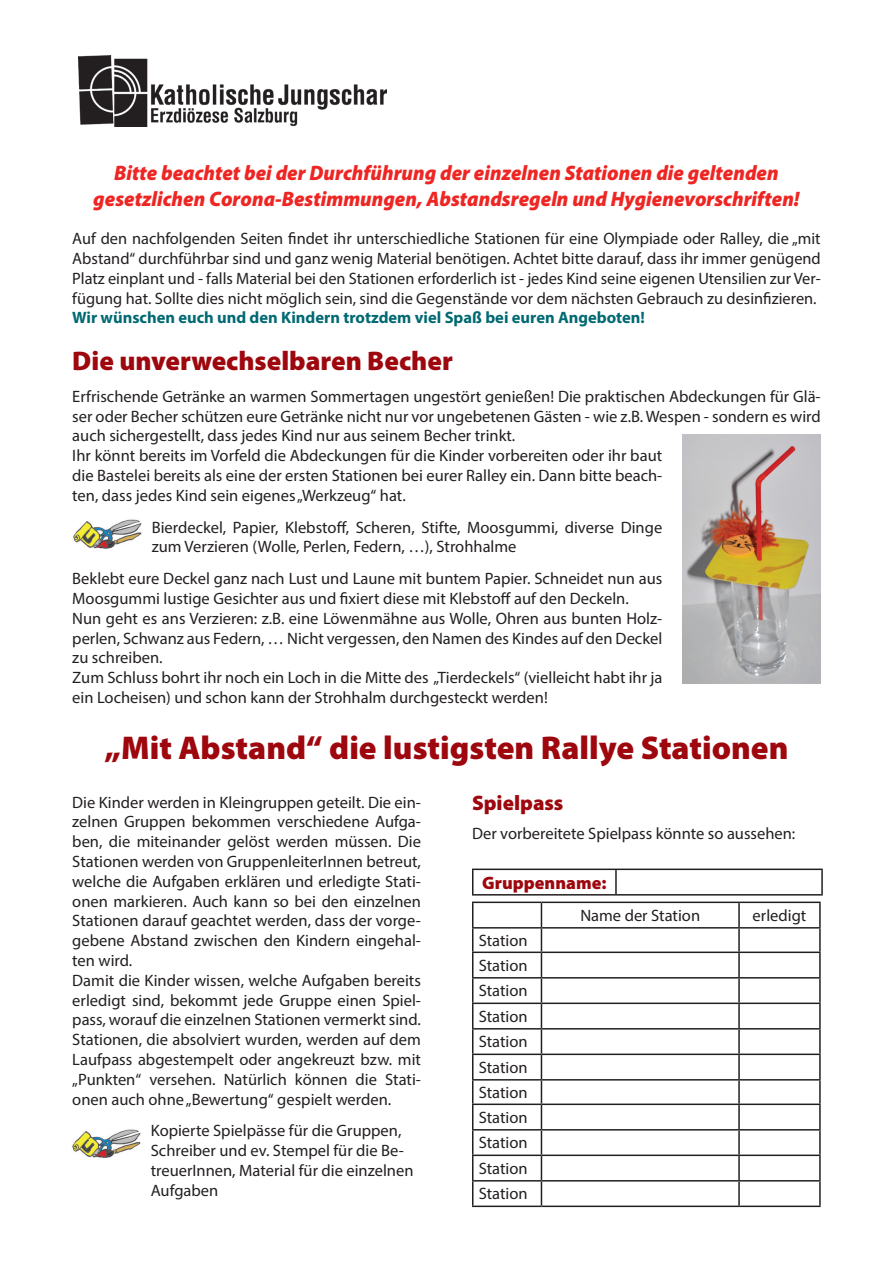
<style>
.page{position:relative;width:893px;height:1263px;background:#fff}
.page>*{position:absolute;margin:0;border:0;box-sizing:border-box;transform-origin:0 0}
.t1{font:900 33px "Myriad Pro";color:#9d070d}
.t2{font:900 27px "Myriad Pro";color:#9d070d}
.t3{font:italic 900 21px/25.2px "Myriad Pro";color:#ee2623;text-align:center;scale:.96 1}
.t4{font:900 21px "Myriad Pro";color:#9d070d}
.t5{font:900 18px "Myriad Pro";color:#9d070d}
.t6{font:16.5px/19.8px "Myriad Pro";color:#231f20}
.t7{font:700 16.5px "Myriad Pro";color:#006972}
</style>
<div class="page">
<hr style="left:472px;top:868px;width:144px;height:2px;background:#231f20">
<svg style="left:472px;top:870px;width:1px;height:24px"></svg>
<hr style="left:616px;top:868px;width:207px;height:2px;background:#231f20">
<hr style="left:615px;top:870px;width:2px;height:24px;background:#231f20">
<hr style="left:821px;top:870px;width:2px;height:24px;background:#231f20">
<hr style="left:472px;top:894px;width:144px;height:1px;background:#231f20">
<hr style="left:616px;top:894px;width:207px;height:1px;background:#231f20">
<hr style="left:472px;top:901px;width:69px;height:2px;background:#231f20">
<hr style="left:739px;top:901px;width:82px;height:2px;background:#231f20">
<hr style="left:819px;top:903px;width:2px;height:24px;background:#231f20">
<hr style="left:472px;top:927px;width:69px;height:1px;background:#231f20">
<hr style="left:739px;top:927px;width:82px;height:1px;background:#231f20">
<hr style="left:819px;top:928px;width:2px;height:23px;background:#231f20">
<hr style="left:472px;top:951px;width:69px;height:2px;background:#231f20">
<hr style="left:739px;top:951px;width:82px;height:2px;background:#231f20">
<hr style="left:819px;top:953px;width:2px;height:24px;background:#231f20">
<hr style="left:472px;top:977px;width:69px;height:1px;background:#231f20">
<hr style="left:739px;top:977px;width:82px;height:1px;background:#231f20">
<hr style="left:819px;top:978px;width:2px;height:24px;background:#231f20">
<hr style="left:472px;top:1002px;width:69px;height:2px;background:#231f20">
<hr style="left:739px;top:1002px;width:82px;height:2px;background:#231f20">
<hr style="left:819px;top:1004px;width:2px;height:24px;background:#231f20">
<hr style="left:472px;top:1028px;width:69px;height:1px;background:#231f20">
<hr style="left:739px;top:1028px;width:82px;height:1px;background:#231f20">
<hr style="left:819px;top:1029px;width:2px;height:24px;background:#231f20">
<hr style="left:472px;top:1053px;width:69px;height:2px;background:#231f20">
<hr style="left:739px;top:1053px;width:82px;height:2px;background:#231f20">
<hr style="left:819px;top:1055px;width:2px;height:24px;background:#231f20">
<hr style="left:472px;top:1079px;width:69px;height:1px;background:#231f20">
<hr style="left:739px;top:1079px;width:82px;height:1px;background:#231f20">
<hr style="left:819px;top:1080px;width:2px;height:23px;background:#231f20">
<hr style="left:472px;top:1103px;width:69px;height:2px;background:#231f20">
<hr style="left:739px;top:1103px;width:82px;height:2px;background:#231f20">
<hr style="left:819px;top:1105px;width:2px;height:24px;background:#231f20">
<hr style="left:472px;top:1129px;width:69px;height:1px;background:#231f20">
<hr style="left:739px;top:1129px;width:82px;height:1px;background:#231f20">
<hr style="left:819px;top:1130px;width:2px;height:24px;background:#231f20">
<hr style="left:472px;top:1154px;width:69px;height:2px;background:#231f20">
<hr style="left:739px;top:1154px;width:82px;height:2px;background:#231f20">
<hr style="left:819px;top:1156px;width:2px;height:24px;background:#231f20">
<hr style="left:472px;top:1180px;width:69px;height:1px;background:#231f20">
<svg style="left:472px;top:903px;width:1px;height:302px"></svg>
<hr style="left:739px;top:1180px;width:82px;height:1px;background:#231f20">
<hr style="left:819px;top:1181px;width:2px;height:24px;background:#231f20">
<hr style="left:472px;top:1205px;width:69px;height:2px;background:#231f20">
<hr style="left:739px;top:1205px;width:82px;height:2px;background:#231f20">
<hr style="left:541px;top:901px;width:198px;height:2px;background:#231f20">
<hr style="left:738px;top:903px;width:2px;height:24px;background:#231f20">
<hr style="left:541px;top:927px;width:198px;height:1px;background:#231f20">
<hr style="left:738px;top:928px;width:2px;height:23px;background:#231f20">
<hr style="left:541px;top:951px;width:198px;height:2px;background:#231f20">
<hr style="left:738px;top:953px;width:2px;height:24px;background:#231f20">
<hr style="left:541px;top:977px;width:198px;height:1px;background:#231f20">
<hr style="left:738px;top:978px;width:2px;height:24px;background:#231f20">
<hr style="left:541px;top:1002px;width:198px;height:2px;background:#231f20">
<hr style="left:738px;top:1004px;width:2px;height:24px;background:#231f20">
<hr style="left:541px;top:1028px;width:198px;height:1px;background:#231f20">
<hr style="left:738px;top:1029px;width:2px;height:24px;background:#231f20">
<hr style="left:541px;top:1053px;width:198px;height:2px;background:#231f20">
<hr style="left:738px;top:1055px;width:2px;height:24px;background:#231f20">
<hr style="left:541px;top:1079px;width:198px;height:1px;background:#231f20">
<hr style="left:738px;top:1080px;width:2px;height:23px;background:#231f20">
<hr style="left:541px;top:1103px;width:198px;height:2px;background:#231f20">
<hr style="left:738px;top:1105px;width:2px;height:24px;background:#231f20">
<hr style="left:541px;top:1129px;width:198px;height:1px;background:#231f20">
<hr style="left:738px;top:1130px;width:2px;height:24px;background:#231f20">
<hr style="left:541px;top:1154px;width:198px;height:2px;background:#231f20">
<hr style="left:738px;top:1156px;width:2px;height:24px;background:#231f20">
<hr style="left:541px;top:1180px;width:198px;height:1px;background:#231f20">
<svg style="left:541px;top:903px;width:1px;height:302px"></svg>
<hr style="left:738px;top:1181px;width:2px;height:24px;background:#231f20">
<hr style="left:541px;top:1205px;width:198px;height:2px;background:#231f20">
<img style="left:73px;top:519px;width:69px;height:30px">
<img style="left:683px;top:435px;width:137px;height:249px">
<img style="left:72px;top:1129px;width:69px;height:29px">
<img style="left:79px;top:55px;width:308px;height:71px">
<p class="t3" style="left:93px;top:161px;width:737px">Bitte beachtet bei der Durchführung der einzelnen Stationen die geltenden gesetzlichen Corona-Bestimmungen, Abstandsregeln und Hygienevorschriften!</p>
<p class="t6" style="left:72px;top:228px;width:750px;text-align:justify">Auf den nachfolgenden Seiten findet ihr unterschiedliche Stationen für eine Olympiade oder Ralley, die „mit Abstand“ durchführbar sind und ganz wenig Material benötigen. Achtet bitte darauf, dass ihr immer genügend Platz einplant und - falls Material bei den Stationen erforderlich ist - jedes Kind seine eigenen Utensilien zur Ver&shy;fügung hat. Sollte dies nicht möglich sein, sind die Gegenstände vor dem nächsten Gebrauch zu desinfizieren.</p>
<p class="t7" style="left:72px;top:307px;width:574px">Wir wünschen euch und den Kindern trotzdem viel Spaß bei euren Angeboten!</p>
<h2 class="t2" style="left:72px;top:346px;width:382px">Die unverwechselbaren Becher</h2>
<p class="t6" style="left:72px;top:386px;width:750px">Erfrischende Getränke an warmen Sommertagen ungestört genießen! Die praktischen Abdeckungen für Glä&shy;ser oder Becher schützen eure Getränke nicht nur vor ungebetenen Gästen - wie z.B. Wespen - sondern es wird auch sichergestellt, dass jedes Kind nur aus seinem Becher trinkt.<br>Ihr könnt bereits im Vorfeld die Abdeckungen für die Kinder vorbereiten oder ihr baut<br>die Bastelei bereits als eine der ersten Stationen bei eurer Ralley ein. Dann bitte beach-<br>ten, dass jedes Kind sein eigenes „Werkzeug“ hat.</p>
<p class="t6" style="left:152px;top:517px;width:512px">Bierdeckel, Papier, Klebstoff, Scheren, Stifte, Moosgummi, diverse Dinge zum Verzieren (Wolle, Perlen, Federn, …), Strohhalme</p>
<p class="t6" style="left:72px;top:568px;width:592px">Beklebt eure Deckel ganz nach Lust und Laune mit buntem Papier. Schneidet nun aus Moosgummi lustige Gesichter aus und fixiert diese mit Klebstoff auf den Deckeln.<br>Nun geht es ans Verzieren: z.B. eine Löwenmähne aus Wolle, Ohren aus bunten Holz&shy;perlen, Schwanz aus Federn, … Nicht vergessen, den Namen des Kindes auf den Deckel zu schreiben.<br>Zum Schluss bohrt ihr noch ein Loch in die Mitte des „Tierdeckels“ (vielleicht habt ihr ja ein Locheisen) und schon kann der Strohhalm durchgesteckt werden!</p>
<h1 class="t1" style="left:105px;top:729px;width:685px">„Mit Abstand“ die lustigsten Rallye Stationen</h1>
<p class="t4" style="left:472px;top:791px;width:93px">Spielpass</p>
<p class="t6" style="left:472px;top:823px;width:325px">Der vorbereitete Spielpass könnte so aussehen:</p>
<p class="t6" style="left:72px;top:792px;width:350px">Die Kinder werden in Kleingruppen geteilt. Die ein&shy;zelnen Gruppen bekommen verschiedene Aufga&shy;ben, die miteinander gelöst werden müssen. Die Stationen werden von GruppenleiterInnen betreut, welche die Aufgaben erklären und erledigte Stati&shy;onen markieren. Auch kann so bei den einzelnen Stationen darauf geachtet werden, dass der vorge&shy;gebene Abstand zwischen den Kindern eingehal&shy;ten wird.<br>Damit die Kinder wissen, welche Aufgaben bereits erledigt sind, bekommt jede Gruppe einen Spiel&shy;pass, worauf die einzelnen Stationen vermerkt sind.<br>Stationen, die absolviert wurden, werden auf dem Laufpass abgestempelt oder angekreuzt bzw. mit „Punkten“ versehen. Natürlich können die Stati&shy;onen auch ohne „Bewertung“ gespielt werden.</p>
<p class="t6" style="left:151px;top:1121px;width:264px">Kopierte Spielpässe für die Gruppen,<br>Schreiber und ev. Stempel für die Be&shy;treuerInnen, Material für die einzelnen<br>Aufgaben</p>
<p class="t5" style="left:482px;top:872px;width:126px">Gruppenname:</p>
<p class="t6" style="left:580px;top:905px;width:121px">Name der Station</p>
<p class="t6" style="left:753px;top:905px;width:55px">erledigt</p>
<p class="t6" style="left:479px;top:928px;width:50px;line-height:25.3px;text-align:justify">Station Station Station Station Station Station Station Station Station Station Station</p>
</div>
